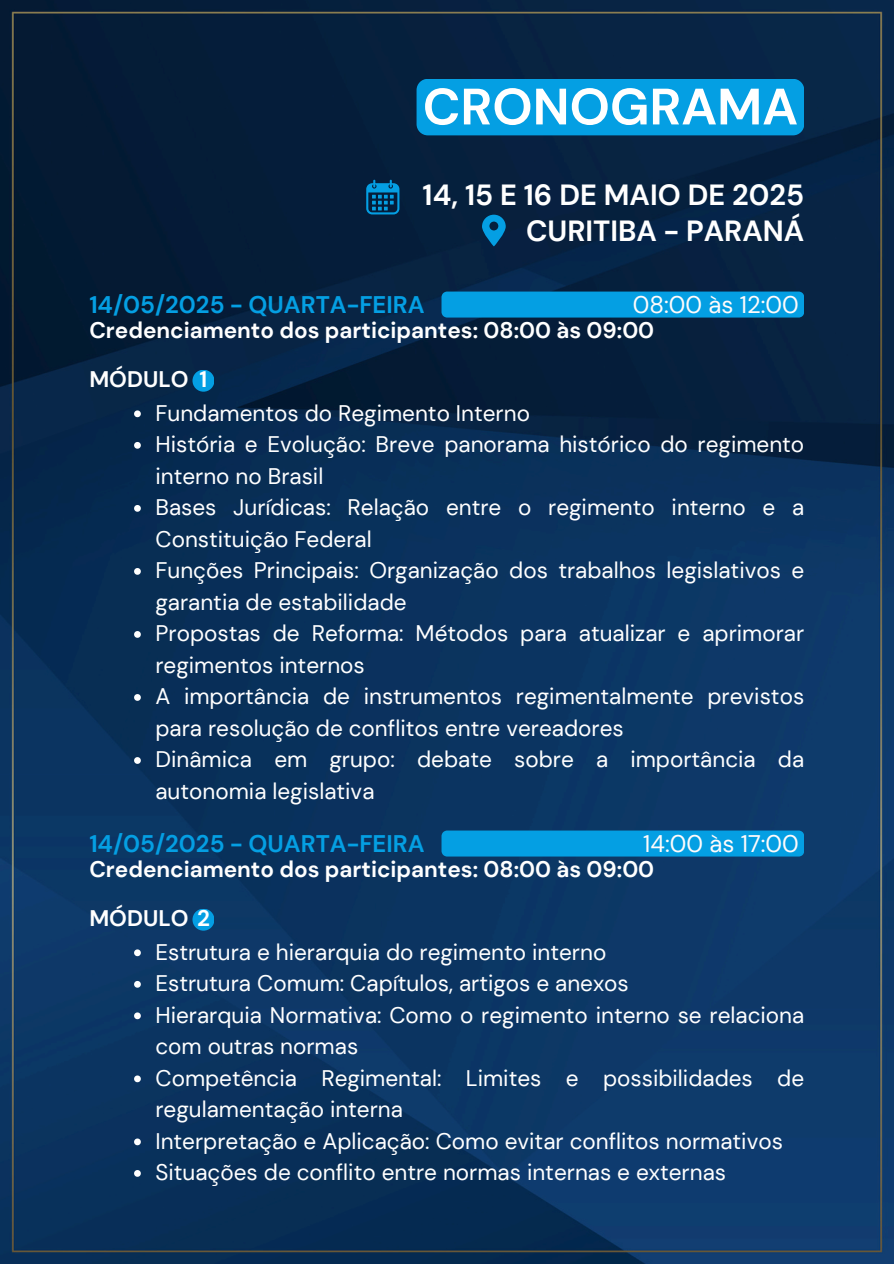
<style>
.page{position:relative;width:894px;height:1264px;background:#fff}
.page>*{position:absolute;margin:0;border:0;box-sizing:border-box;transform-origin:0 0}
.t1{font:700 51px "DM Sans";color:#fff}
.t2{font:700 29.1px "DM Sans";color:#fff}
.t3{font:700 24px "DM Sans";color:#049fe3}
.t4{font:24px "DM Sans";color:#fffbfb}
.t5{font:22.5px/31.5px "DM Sans";color:#fff}
.t6{font:700 22.5px "DM Sans";color:#fff}
</style>
<div class="page">
<img style="left:0;top:0;width:893px;height:1263px">
<svg style="left:366px;top:180px;width:33px;height:34px"></svg>
<svg style="left:482px;top:215px;width:23px;height:31px"></svg>
<div style="left:441px;top:291px;width:363px;height:26px;background:#049fe3"></div>
<div style="left:192px;top:370px;width:22px;height:22px;background:#049fe3;border-radius:50%"></div>
<svg style="left:134px;top:410px;width:7px;height:7px"></svg>
<svg style="left:134px;top:442px;width:7px;height:6px"></svg>
<svg style="left:134px;top:505px;width:7px;height:6px"></svg>
<svg style="left:134px;top:568px;width:7px;height:6px"></svg>
<svg style="left:134px;top:631px;width:7px;height:6px"></svg>
<svg style="left:134px;top:694px;width:7px;height:6px"></svg>
<svg style="left:134px;top:757px;width:7px;height:6px"></svg>
<div style="left:416px;top:79px;width:388px;height:56px;background:#049fe3;border-radius:11px"></div>
<div style="left:441px;top:830px;width:363px;height:26px;background:#049fe3"></div>
<div style="left:192px;top:908px;width:22px;height:22px;background:#049fe3;border-radius:50%"></div>
<svg style="left:134px;top:949px;width:7px;height:7px"></svg>
<svg style="left:134px;top:980px;width:7px;height:7px"></svg>
<svg style="left:134px;top:1012px;width:7px;height:7px"></svg>
<svg style="left:134px;top:1075px;width:7px;height:7px"></svg>
<svg style="left:134px;top:1138px;width:7px;height:7px"></svg>
<svg style="left:134px;top:1169px;width:7px;height:7px"></svg>
<h4 class="t1" style="left:422px;top:74px;width:376px">CRONOGRAMA</h4>
<h3 class="t2" style="left:422px;top:176px;width:383px">14, 15 E 16 DE MAIO DE 2025</h3>
<p class="t2" style="left:526px;top:212px;width:279px">CURITIBA - PARANÁ</p>
<p class="t3" style="left:89px;top:289px;width:337px">14/05/2025 - QUARTA-FEIRA</p>
<p class="t6" style="left:89px;top:315px;width:566px">Credenciamento dos participantes: 08:00 às 09:00</p>
<p class="t4" style="left:632px;top:289px;width:167px">08:00 às 12:00</p>
<p class="t6" style="left:89px;top:365px;width:101px">MÓDULO</p>
<p class="t6" style="left:199px;top:365px;width:9px">1</p>
<h1 class="t5" style="left:155px;top:397px;width:376px">Fundamentos do Regimento Interno</h1>
<p class="t5" style="left:155px;top:428px;width:650px">História e Evolução: Breve panorama histórico do regimento interno no Brasil</p>
<h2 class="t5" style="left:155px;top:491px;width:650px">Bases Jurídicas: Relação entre o regimento interno e a<br>Constituição Federal</h2>
<p class="t5" style="left:155px;top:554px;width:650px">Funções Principais: Organização dos trabalhos legislativos e garantia de estabilidade</p>
<h2 class="t5" style="left:155px;top:617px;width:650px">Propostas de Reforma: Métodos para atualizar e aprimorar regimentos internos</h2>
<h3 class="t5" style="left:155px;top:680px;width:650px">A importância de instrumentos regimentalmente previstos para resolução de conflitos entre vereadores</h3>
<p class="t5" style="left:155px;top:743px;width:650px">Dinâmica em grupo: debate sobre a importância da autonomia legislativa</p>
<p class="t3" style="left:89px;top:827px;width:337px">14/05/2025 - QUARTA-FEIRA</p>
<p class="t6" style="left:89px;top:854px;width:566px">Credenciamento dos participantes: 08:00 às 09:00</p>
<p class="t4" style="left:643px;top:828px;width:157px">14:00 às 17:00</p>
<p class="t6" style="left:89px;top:904px;width:122px">MÓDULO 2</p>
<p class="t5" style="left:155px;top:936px;width:452px">Estrutura e hierarquia do regimento interno</p>
<p class="t5" style="left:155px;top:967px;width:475px">Estrutura Comum: Capítulos, artigos e anexos</p>
<h3 class="t5" style="left:155px;top:999px;width:650px">Hierarquia Normativa: Como o regimento interno se relaciona com outras normas</h3>
<p class="t5" style="left:155px;top:1062px;width:650px">Competência Regimental: Limites e possibilidades de regulamentação interna</p>
<h4 class="t5" style="left:155px;top:1125px;width:629px">Interpretação e Aplicação: Como evitar conflitos normativos</h4>
<h3 class="t5" style="left:155px;top:1156px;width:572px">Situações de conflito entre normas internas e externas</h3>
</div>
